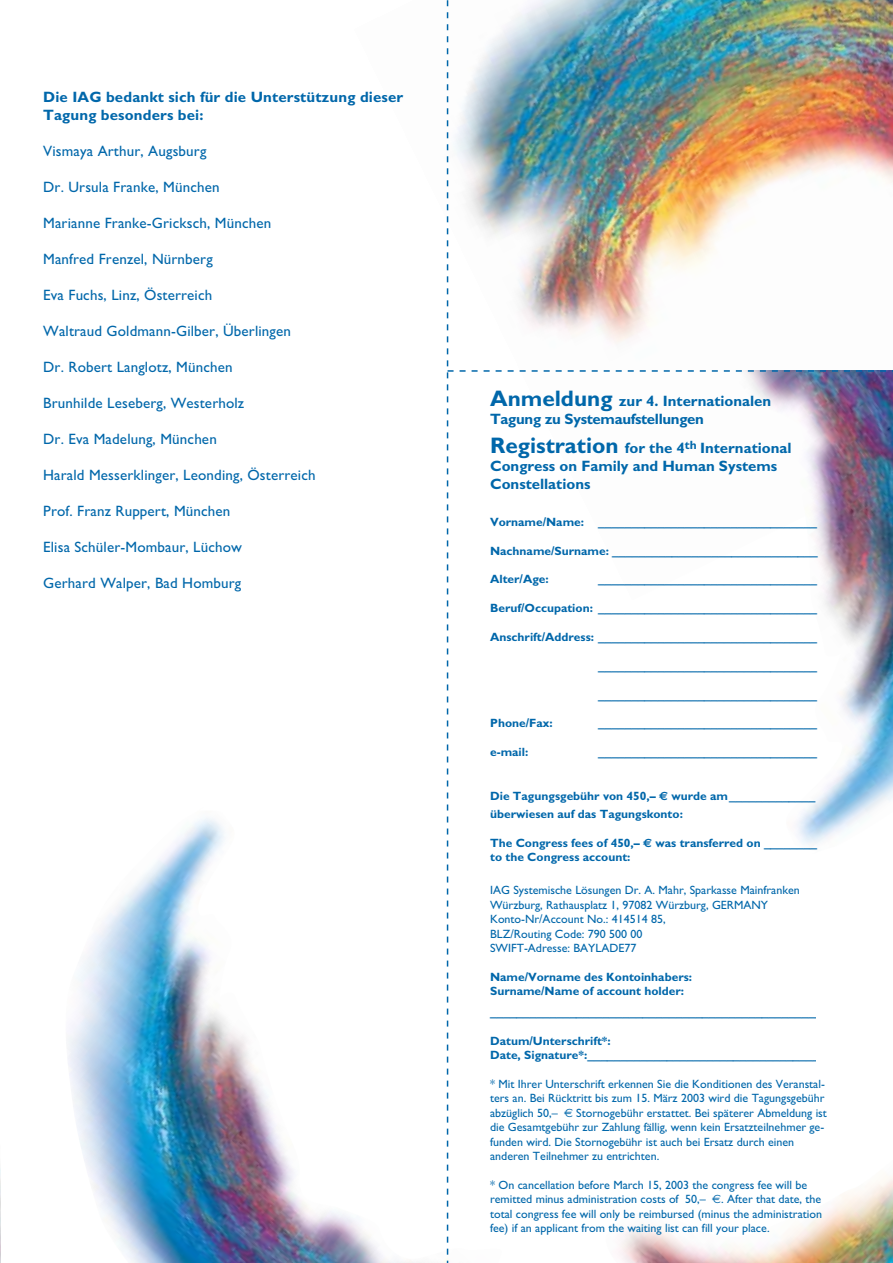
<style>
.page{position:relative;width:893px;height:1263px;background:#fff}
.page>*{position:absolute;margin:0;border:0;box-sizing:border-box;transform-origin:0 0}
.t1{font:15px "M Gill Sans";letter-spacing:.01em;color:#0067aa}
.t2{font:700 15px/18px "M Gill Sans";color:#0067aa}
.t3{font:700 15px/18px "M Gill Sans";letter-spacing:-.02em;color:#0067aa}
.t4{font:12px/14.4px "M Gill Sans";color:#0067aa}
.t5{font:700 12px/14.4px "M Gill Sans";color:#0067aa}
.s1{font-size:22.5px}
.s2{font-family:"Euro Sans"}
</style>
<div class="page">
<img style="left:0;top:1168px;width:1px;height:95px">
<img style="left:67px;top:818px;width:379px;height:445px">
<img style="left:446px;top:0;width:446px;height:1263px">
<p class="t2" style="left:43px;top:90px;width:361px">Die IAG bedankt sich für die Unterstützung dieser<br>Tagung besonders bei:</p>
<p class="t1" style="left:43px;top:146px;width:165px">Vismaya Arthur, Augsburg</p>
<p class="t1" style="left:43px;top:182px;width:178px">Dr. Ursula Franke, München</p>
<p class="t1" style="left:43px;top:218px;width:229px">Marianne Franke-Gricksch, München</p>
<p class="t1" style="left:43px;top:254px;width:171px">Manfred Frenzel, Nürnberg</p>
<p class="t1" style="left:43px;top:290px;width:170px">Eva Fuchs, Linz, Österreich</p>
<p class="t1" style="left:43px;top:326px;width:249px">Waltraud Goldmann-Gilber, Überlingen</p>
<p class="t1" style="left:43px;top:362px;width:191px">Dr. Robert Langlotz, München</p>
<p class="t1" style="left:43px;top:398px;width:202px">Brunhilde Leseberg, Westerholz</p>
<p class="t1" style="left:43px;top:434px;width:175px">Dr. Eva Madelung, München</p>
<p class="t1" style="left:43px;top:470px;width:274px">Harald Messerklinger, Leonding, Österreich</p>
<p class="t1" style="left:43px;top:506px;width:189px">Prof. Franz Ruppert, München</p>
<p class="t1" style="left:43px;top:542px;width:200px">Elisa Schüler-Mombaur, Lüchow</p>
<p class="t1" style="left:43px;top:578px;width:199px">Gerhard Walper, Bad Homburg</p>
<p class="t3" style="left:490px;top:393px;width:282px"><span class="s1">Anmeldung</span> zur 4. Internationalen<br>Tagung zu Systemaufstellungen</p>
<p class="t2" style="left:490px;top:440px;width:303px"><span class="s1">Registration</span> for the 4<sup>th</sup> International<br>Congress on Family and Human Systems<br>Constellations</p>
<p class="t5" style="left:490px;top:516px;width:328px">Vorname/Name: _________________________________</p>
<p class="t5" style="left:490px;top:544px;width:329px">Nachname/Surname: _______________________________</p>
<p class="t5" style="left:490px;top:573px;width:60px">Alter/Age:</p>
<p class="t5" style="left:598px;top:573px;width:220px">_________________________________</p>
<p class="t5" style="left:490px;top:602px;width:328px">Beruf/Occupation: _________________________________</p>
<p class="t5" style="left:490px;top:631px;width:328px">Anschrift/Address: _________________________________</p>
<p class="t5" style="left:598px;top:660px;width:220px">_________________________________</p>
<p class="t5" style="left:598px;top:688px;width:220px">_________________________________</p>
<p class="t5" style="left:490px;top:717px;width:64px">Phone/Fax:</p>
<p class="t5" style="left:598px;top:717px;width:220px">_________________________________</p>
<p class="t5" style="left:490px;top:746px;width:40px">e-mail:</p>
<p class="t5" style="left:598px;top:746px;width:220px">_________________________________</p>
<p class="t5" style="left:490px;top:787px;width:327px;line-height:18.6px">Die Tagungsgebühr von 450,– <span class="s2">€</span> wurde am_____________ überwiesen auf das Tagungskonto:</p>
<p class="t5" style="left:490px;top:837px;width:328px">The Congress fees of 450,– <span class="s2">€</span> was transferred on ________ to the Congress account:</p>
<p class="t4" style="left:490px;top:884px;width:311px">IAG Systemische Lösungen Dr. A. Mahr, Sparkasse Mainfranken Würzburg, Rathausplatz 1, 97082 Würzburg, GERMANY Konto-Nr/Account No.: 414514 85,<br>BLZ/Routing Code: 790 500 00<br>SWIFT-Adresse: BAYLADE77</p>
<p class="t5" style="left:490px;top:970px;width:203px">Name/Vorname des Kontoinhabers:<br>Surname/Name of account holder:</p>
<p class="t5" style="left:490px;top:1006px;width:333px">__________________________________________________</p>
<p class="t5" style="left:490px;top:1034px;width:331px">Datum/Unterschrift*:<br>Date, Signature*:___________________________________</p>
<p class="t4" style="left:490px;top:1078px;width:338px">* Mit Ihrer Unterschrift erkennen Sie die Konditionen des Veranstal&shy;ters an. Bei Rücktritt bis zum 15. März 2003 wird die Tagungsgebühr abzüglich 50,– <span class="s2">€</span> Stornogebühr erstattet. Bei späterer Abmeldung ist die Gesamtgebühr zur Zahlung fällig, wenn kein Ersatzteilnehmer ge&shy;funden wird. Die Stornogebühr ist auch bei Ersatz durch einen anderen Teilnehmer zu entrichten.</p>
<p class="t4" style="left:490px;top:1178px;width:333px">* On cancellation before March 15, 2003 the congress fee will be remitted minus administration costs of 50,– <span class="s2">€</span>. After that date, the total congress fee will only be reimbursed (minus the administration fee) if an applicant from the waiting list can fill your place.</p>
</div>
